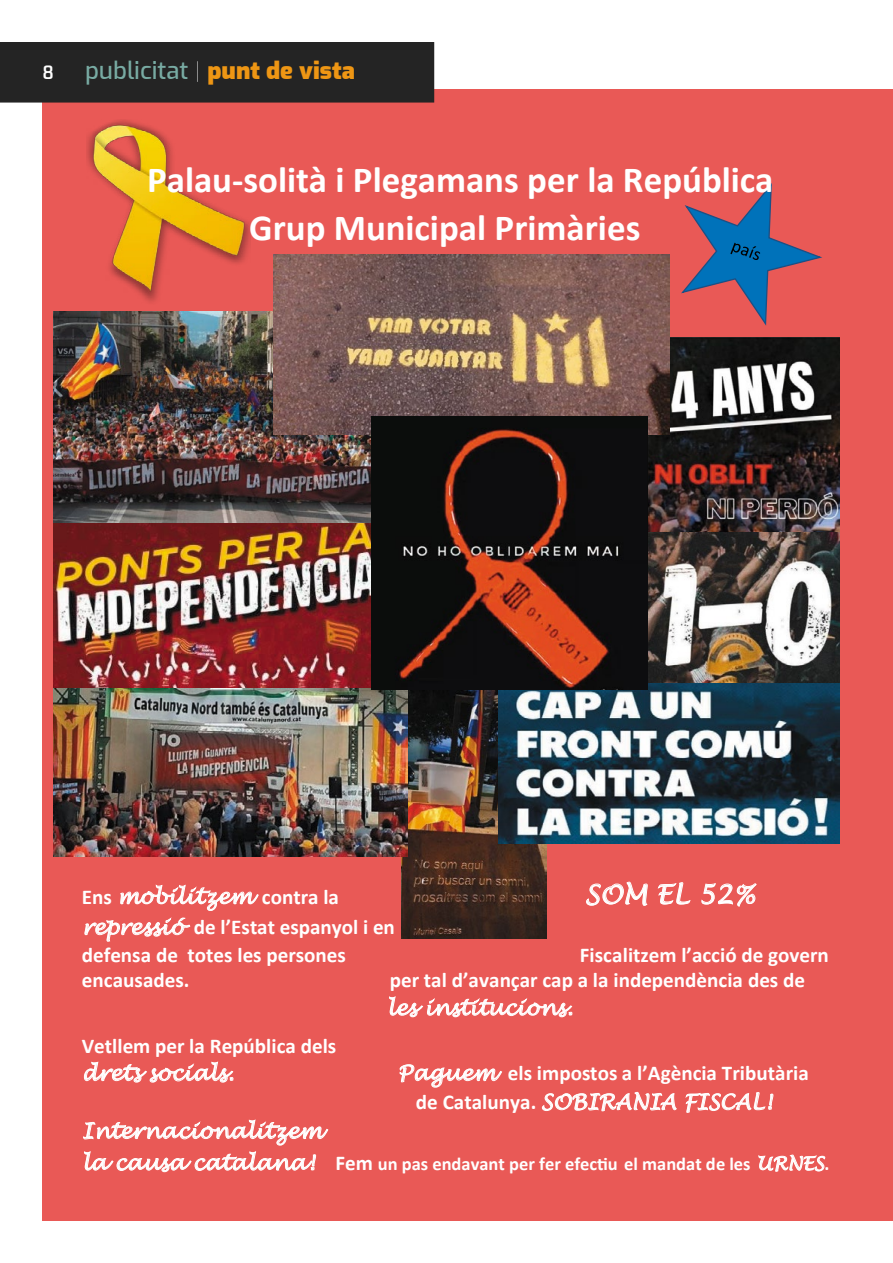
<style>
.page{position:relative;width:893px;height:1263px;background:#fff}
.page>*{position:absolute;margin:0;border:0;box-sizing:border-box;transform-origin:0 0}
.t1{font:700 36.9px/48.4px "Calibri";color:#fff}
.t2{font:italic 26.4px "Lucida Handwriting";color:#fff}
.t3{font:900 24px "Exo";color:#ee9614}
.t4{font:700 21px/27.2px "Calibri";color:#fff}
.t5{font:italic 21px "Lucida Handwriting";color:#fff}
.t6{font:700 18.45px "Calibri";color:#fff}
.t7{font:600 18px "Exo";color:#fff}
.s1{font-weight:500;color:#78aba3}
.s2{font-weight:100;color:#fff}
.s3{font-family:"Lucida Handwriting";font-weight:400;font-style:italic}
.s4{font-family:"Lucida Handwriting";font-weight:400;font-style:italic;font-size:21px}
.s5{font-size:21px}
</style>
<div class="page">
<div style="left:43px;top:89px;width:850px;height:1131px;background:#e95956"></div>
<svg style="left:681px;top:183px;width:141px;height:143px"></svg>
<img style="left:87px;top:120px;width:163px;height:182px">
<img style="left:647px;top:338px;width:192px;height:340px">
<img style="left:54px;top:523px;width:317px;height:165px">
<img style="left:401px;top:689px;width:145px;height:249px">
<img style="left:54px;top:312px;width:317px;height:211px">
<img style="left:498px;top:678px;width:341px;height:165px">
<img style="left:54px;top:689px;width:353px;height:167px">
<svg style="left:120px;top:884px;width:139px;height:27px"></svg>
<svg style="left:586px;top:881px;width:62px;height:25px"></svg>
<svg style="left:657px;top:882px;width:34px;height:23px"></svg>
<svg style="left:701px;top:883px;width:56px;height:24px"></svg>
<svg style="left:84px;top:917px;width:107px;height:25px"></svg>
<svg style="left:389px;top:996px;width:183px;height:21px"></svg>
<svg style="left:84px;top:1061px;width:150px;height:22px"></svg>
<svg style="left:399px;top:1064px;width:103px;height:24px"></svg>
<svg style="left:542px;top:1092px;width:135px;height:19px"></svg>
<svg style="left:685px;top:1092px;width:88px;height:21px"></svg>
<svg style="left:83px;top:1119px;width:246px;height:53px"></svg>
<svg style="left:758px;top:1154px;width:67px;height:18px"></svg>
<img style="left:274px;top:255px;width:396px;height:179px">
<img style="left:371px;top:416px;width:276px;height:273px">
<div style="left:0;top:42px;width:434px;height:60px;background:#242424"></div>
<p class="t7" style="left:43px;top:58px;width:13px">8</p>
<p class="t3" style="left:85px;top:51px;width:271px"><span class="s1">publicitat</span> <span class="s2">|</span> punt de vista</p>
<p class="t1" style="left:249px;top:155px;width:526px;text-indent:-102px">Palau-solità i Plegamans per la República<br>Grup Municipal Primàries</p>
<p class="t4" style="left:82px;top:883px;width:259px">Ens <span class="s3">mobilitzem</span> contra la</p>
<p class="t2" style="left:585px;top:878px;width:172px">SOM EL 52%</p>
<p class="t4" style="left:82px;top:914px;width:315px"><span class="s3">repressió</span> de l’Estat espanyol i en defensa de totes les persones</p>
<p class="t4" style="left:580px;top:941px;width:250px">Fiscalitzem l’acció de govern</p>
<p class="t4" style="left:82px;top:967px;width:109px">encausades.</p>
<p class="t4" style="left:387px;top:966px;width:420px;line-height:27.6px">per tal d’avançar cap a la independència des de <span class="s3">les institucions.</span></p>
<p class="t4" style="left:82px;top:1032px;width:256px;line-height:27.8px">Vetllem per la República dels <span class="s3">drets socials.</span></p>
<p class="t4" style="left:416px;top:1059px;width:394px;line-height:29px;text-indent:-18px"><span class="s3">Paguem</span> els impostos a l’Agència Tributària de Catalunya. <span class="s3">SOBIRANIA FISCAL!</span></p>
<p class="t5" style="left:82px;top:1118px;width:242px">Internacionalitzem</p>
<p class="t6" style="left:82px;top:1152px;width:749px"><span class="s4">la causa catalana!</span> <span class="s5">Fem</span> un pas endavant per fer efectiu el mandat de les <span class="s3">URNES</span>.</p>
</div>
